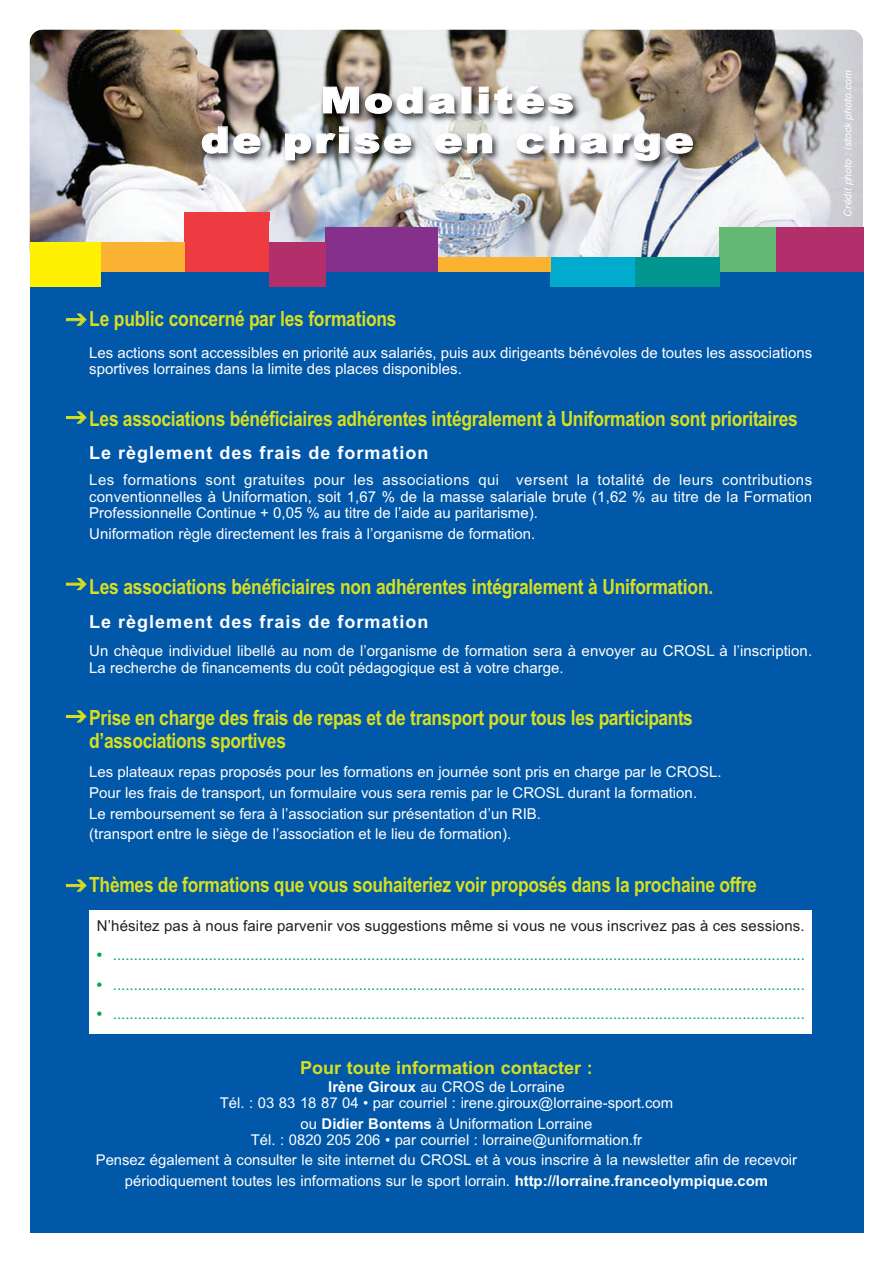
<style>
.page{position:relative;width:893px;height:1263px;background:#fff}
.page>*{position:absolute;margin:0;border:0;box-sizing:border-box;transform-origin:0 0}
.t1{font:900 36px/39.8px "Arial";letter-spacing:.065em;color:#fff;text-align:center;scale:1.2 1}
.t2{font:700 21px/23.1px "Arial";letter-spacing:-.015em;color:#d6df21;scale:.83 1}
.t3{font:700 18px "Arial";letter-spacing:.055em;color:#fff}
.t4{font:700 18px "Arial";color:#d6df21}
.t5{font:15px/16.5px "Arial";color:#fff}
.t6{font:15px "Arial";color:#00a54f}
.t7{font:15px "Arial";letter-spacing:.01em;color:#231f20}
.t8{font:14.85px/16.4px "Arial";color:#fff;text-align:center}
.t9{font:italic 10.5px "Arial";color:#fff}
.s1{font-weight:700}
</style>
<div class="page">
<img style="left:30px;top:30px;width:833px;height:234px;border-radius:13px">
<div style="left:30px;top:259px;width:833px;height:974px;background:#0157a8"></div>
<div style="left:776px;top:227px;width:87px;height:45px;background:#b22f6c"></div>
<div style="left:325px;top:227px;width:113px;height:45px;background:#85318c"></div>
<div style="left:185px;top:213px;width:84px;height:59px;background:#ee3a41"></div>
<div style="left:100px;top:242px;width:85px;height:30px;background:#fbb131"></div>
<div style="left:551px;top:257px;width:84px;height:29px;background:#00abcd"></div>
<div style="left:438px;top:257px;width:113px;height:15px;background:#fbb131"></div>
<div style="left:30px;top:242px;width:70px;height:44px;background:#fff101"></div>
<div style="left:719px;top:227px;width:57px;height:45px;background:#63b874"></div>
<div style="left:269px;top:242px;width:56px;height:45px;background:#b22f6c"></div>
<div style="left:635px;top:257px;width:84px;height:29px;background:#00958e"></div>
<div style="left:89px;top:910px;width:723px;height:123px;background:#fff"></div>
<img style="left:30px;top:30px;width:833px;height:190px">
<img style="left:185px;top:213px;width:84px;height:7px">
<h1 class="t1" style="left:201px;top:81px;width:412px">Modalités<br>de prise en charge</h1>
<p class="t9" style="left:842px;top:217px;width:147px;rotate:-90deg">Crédit photo : istock photo.com</p>
<h2 class="t2" style="left:89px;top:307px;width:372px">Le public concerné par les formations</h2>
<p class="t5" style="left:89px;top:344px;width:724px">Les actions sont accessibles en priorité aux salariés, puis aux dirigeants bénévoles de toutes les associations sportives lorraines dans la limite des places disponibles.</p>
<h2 class="t2" style="left:89px;top:407px;width:855px">Les associations bénéficiaires adhérentes intégralement à Uniformation sont prioritaires</h2>
<p class="t3" style="left:89px;top:442px;width:341px">Le règlement des frais de formation</p>
<p class="t5" style="left:89px;top:472px;width:724px;text-align:justify">Les formations sont gratuites pour les associations qui versent la totalité de leurs contributions conventionnelles à Uniformation, soit 1,67 % de la masse salariale brute (1,62 % au titre de la Formation Professionnelle Continue + 0,05 % au titre de l’aide au paritarisme).</p>
<p class="t5" style="left:89px;top:526px;width:448px">Uniformation règle directement les frais à l’organisme de formation.</p>
<h2 class="t2" style="left:89px;top:575px;width:753px">Les associations bénéficiaires non adhérentes intégralement à Uniformation.</h2>
<p class="t3" style="left:89px;top:611px;width:341px">Le règlement des frais de formation</p>
<p class="t5" style="left:89px;top:643px;width:724px">Un chèque individuel libellé au nom de l’organisme de formation sera à envoyer au CROSL à l’inscription.<br>La recherche de financements du coût pédagogique est à votre charge.</p>
<h2 class="t2" style="left:89px;top:706px;width:729px">Prise en charge des frais de repas et de transport pour tous les participants d’associations sportives</h2>
<p class="t5" style="left:89px;top:761px;width:634px;line-height:20.7px">Les plateaux repas proposés pour les formations en journée sont pris en charge par le CROSL.<br>Pour les frais de transport, un formulaire vous sera remis par le CROSL durant la formation.<br>Le remboursement se fera à l’association sur présentation d’un RIB.<br>(transport entre le siège de l’association et le lieu de formation).</p>
<h2 class="t2" style="left:89px;top:873px;width:806px">Thèmes de formations que vous souhaiteriez voir proposés dans la prochaine offre</h2>
<p class="t7" style="left:97px;top:917px;width:709px">N’hésitez pas à nous faire parvenir vos suggestions même si vous ne vous inscrivez pas à ces sessions.</p>
<p class="t6" style="left:97px;top:946px;width:710px"><span class="s1">•</span> ......................................................................................................................................................................</p>
<p class="t6" style="left:97px;top:975px;width:710px"><span class="s1">•</span> ......................................................................................................................................................................</p>
<p class="t6" style="left:97px;top:1005px;width:710px"><span class="s1">•</span> ......................................................................................................................................................................</p>
<p class="t4" style="left:300px;top:1057px;width:294px">Pour toute information contacter :</p>
<p class="t8" style="left:220px;top:1078px;width:455px"><span class="s1">Irène Giroux</span> au CROS de Lorraine<br>Tél. : 03 83 18 87 04 • par courriel : irene.giroux@lorraine-sport.com</p>
<p class="t8" style="left:251px;top:1115px;width:393px">ou <span class="s1">Didier Bontems</span> à Uniformation Lorraine<br>Tél. : 0820 205 206 • par courriel : lorraine@uniformation.fr</p>
<p class="t8" style="left:96px;top:1150px;width:703px;line-height:20.9px">Pensez également à consulter le site internet du CROSL et à vous inscrire à la newsletter afin de recevoir périodiquement toutes les informations sur le sport lorrain. <span class="s1">http://lorraine.franceolympique.com</span></p>
</div>
